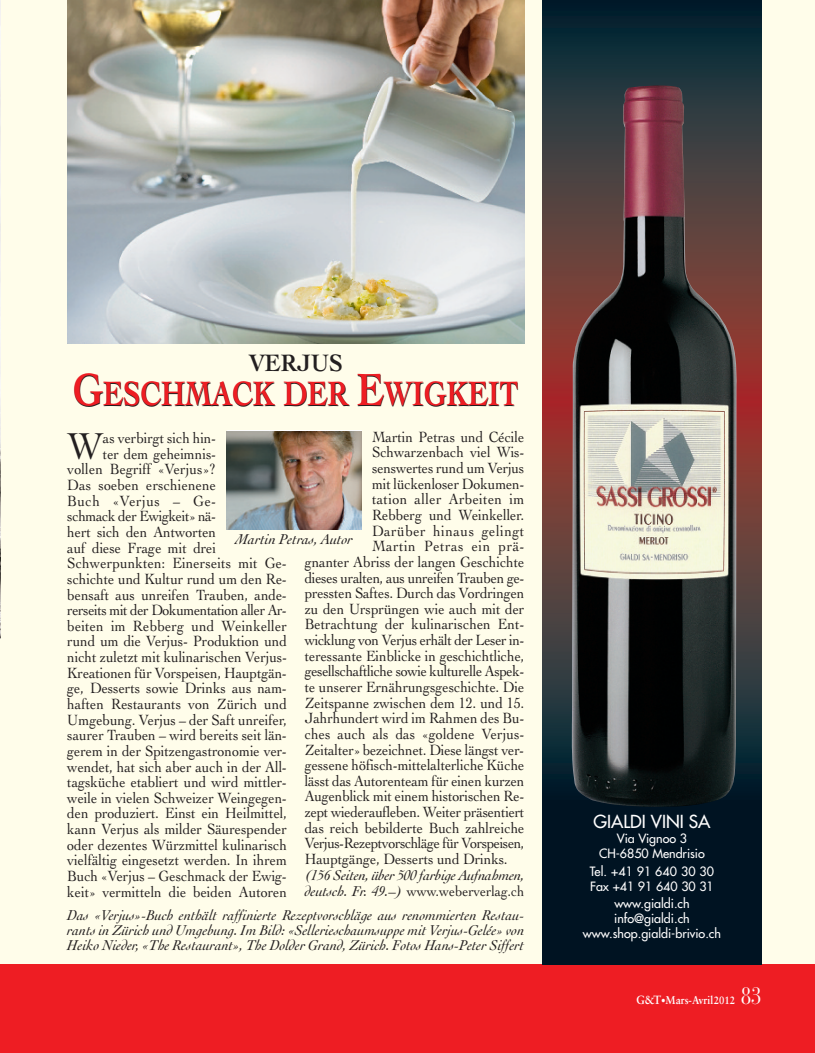
<style>
.page{position:relative;width:815px;height:1053px;background:#fff}
.page>*{position:absolute;margin:0;border:0;box-sizing:border-box;transform-origin:0 0}
.t1{font:39.5px "Cochin";color:#231f20;scale:.9 1}
.t2{font:700 35.62px "Cochin";color:#ee1d23;scale:.8 1}
.t3{font:700 25px "Cochin";color:#231f20;scale:.9 1}
.t4{font:23.75px "Bauer Bodoni";color:#fff;scale:.8 1}
.t5{font:17.5px "Futura";color:#fff}
.t6{font:15.62px "Cochin";letter-spacing:-.005em;color:#231f20;scale:.9 1}
.t7{font:15.62px "Cochin";letter-spacing:-.025em;color:#231f20;scale:.9 1}
.t8{font:15.62px "Cochin";letter-spacing:-.03em;color:#231f20;scale:.9 1}
.t9{font:15.62px "Cochin";letter-spacing:.04em;color:#231f20;scale:.9 1}
.t10{font:15.62px "Cochin";letter-spacing:.015em;color:#231f20;scale:.9 1}
.t11{font:15.62px "Cochin";letter-spacing:.025em;color:#231f20;scale:.9 1}
.t12{font:15.62px "Cochin";letter-spacing:.035em;color:#231f20;scale:.9 1}
.t13{font:italic 15px/15px "Cochin";color:#231f20}
.t14{font:12.5px/15px "Futura";color:#fff;text-align:center}
.t15{font:700 11.25px "Sabon";color:#fff;scale:.9 1}
.s1{font-size:47.5px}
.s2{font-style:normal}
.s3{font-size:11.88px}
.s4{font-size:10px}
.s5{font-size:10.62px}
</style>
<div class="page">
<div style="left:0;top:0;width:815px;height:1052px;background:#fffdea"></div>
<img style="left:67px;top:0;width:457px;height:344px">
<div style="left:0;top:964px;width:815px;height:88px;background:#ee1d23"></div>
<div style="left:542px;top:797px;width:220px;height:167px;background:#001322"></div>
<svg style="left:542px;top:400px;width:220px;height:397px;background:#513738"></svg>
<svg style="left:542px;top:0;width:220px;height:400px;background:#363237"></svg>
<img style="left:571px;top:85px;width:166px;height:721px">
<img style="left:227px;top:432px;width:134px;height:98px">
<img style="left:0;top:0;width:1px;height:638px">
<h3 class="t3" style="left:249px;top:352px;width:106px">VERJUS</h3>
<h2 class="t2" style="left:73px;top:380px;width:558px"><span class="s1">G</span>ESCHMACK DER <span class="s1">E</span>WIGKEIT</h2>
<p class="t6" style="left:372px;top:430px;width:171px">Martin Petras und Cécile</p>
<p class="t6" style="left:372px;top:446px;width:171px">Schwarzenbach viel Wis-</p>
<p class="t6" style="left:372px;top:462px;width:171px">senswertes rund um Verjus</p>
<p class="t6" style="left:372px;top:477px;width:171px">mit lückenloser Dokumen-</p>
<p class="t11" style="left:372px;top:493px;width:171px">tation aller Arbeiten im</p>
<p class="t6" style="left:372px;top:509px;width:171px">Rebberg und Weinkeller.</p>
<p class="t12" style="left:372px;top:524px;width:171px">Darüber hinaus gelingt</p>
<p class="t9" style="left:372px;top:540px;width:171px">Martin Petras ein prä-</p>
<p class="t6" style="left:305px;top:555px;width:246px">gnanter Abriss der langen Geschichte</p>
<p class="t6" style="left:305px;top:571px;width:246px">dieses uralten, aus unreifen Trauben ge-</p>
<p class="t6" style="left:305px;top:587px;width:246px">pressten Saftes. Durch das Vordringen</p>
<p class="t6" style="left:305px;top:602px;width:246px">zu den Ursprüngen wie auch mit der</p>
<p class="t6" style="left:305px;top:618px;width:246px">Betrachtung der kulinarischen Ent-</p>
<p class="t7" style="left:305px;top:634px;width:246px">wicklung von Verjus erhält der Leser in-</p>
<p class="t6" style="left:305px;top:649px;width:246px">teressante Einblicke in geschichtliche,</p>
<p class="t7" style="left:305px;top:665px;width:246px">gesellschaftliche sowie kulturelle Aspek-</p>
<p class="t6" style="left:305px;top:680px;width:246px">te unserer Ernährungsgeschichte. Die</p>
<p class="t6" style="left:305px;top:696px;width:246px">Zeitspanne zwischen dem 12. und 15.</p>
<p class="t6" style="left:305px;top:712px;width:246px">Jahrhundert wird im Rahmen des Bu-</p>
<p class="t6" style="left:305px;top:727px;width:246px">ches auch als das «goldene Verjus-</p>
<p class="t6" style="left:305px;top:743px;width:245px">Zeitalter» bezeichnet. Diese längst ver-</p>
<p class="t6" style="left:305px;top:759px;width:246px">gessene höfisch-mittelalterliche Küche</p>
<p class="t6" style="left:305px;top:774px;width:246px">lässt das Autorenteam für einen kurzen</p>
<p class="t6" style="left:305px;top:790px;width:246px">Augenblick mit einem historischen Re-</p>
<p class="t6" style="left:305px;top:805px;width:246px">zept wiederaufleben. Weiter präsentiert</p>
<p class="t6" style="left:305px;top:821px;width:246px">das reich bebilderte Buch zahlreiche</p>
<p class="t8" style="left:305px;top:837px;width:246px">Verjus-Rezeptvorschläge für Vorspeisen,</p>
<p class="t6" style="left:305px;top:852px;width:227px">Hauptgänge, Desserts und Drinks.</p>
<p class="t13" style="left:305px;top:868px;width:221px;line-height:16.2px">(156 Seiten, über 500 farbige Aufnahmen, deutsch. Fr. 49.–) <span class="s2">www.weberverlag.ch</span></p>
<h1 class="t1" style="left:68px;top:430px;width:41px">W</h1>
<p class="t6" style="left:103px;top:432px;width:127px">as verbirgt sich hin-</p>
<p class="t6" style="left:103px;top:447px;width:127px">ter dem geheimnis-</p>
<p class="t6" style="left:67px;top:463px;width:167px">vollen Begriff «Verjus»?</p>
<p class="t6" style="left:67px;top:479px;width:167px">Das soeben erschienene</p>
<p class="t9" style="left:67px;top:494px;width:167px">Buch «Verjus – Ge-</p>
<p class="t7" style="left:67px;top:510px;width:167px">schmack der Ewigkeit» nä-</p>
<p class="t6" style="left:67px;top:526px;width:167px">hert sich den Antworten</p>
<p class="t6" style="left:67px;top:541px;width:167px">auf diese Frage mit drei</p>
<p class="t6" style="left:67px;top:557px;width:246px">Schwerpunkten: Einerseits mit Ge-</p>
<p class="t6" style="left:67px;top:572px;width:246px">schichte und Kultur rund um den Re-</p>
<p class="t6" style="left:67px;top:588px;width:246px">bensaft aus unreifen Trauben, ande-</p>
<p class="t8" style="left:67px;top:604px;width:245px">rerseits mit der Dokumentation aller Ar-</p>
<p class="t10" style="left:67px;top:619px;width:246px">beiten im Rebberg und Weinkeller</p>
<p class="t6" style="left:67px;top:635px;width:246px">rund um die Verjus- Produktion und</p>
<p class="t6" style="left:67px;top:651px;width:246px">nicht zuletzt mit kulinarischen Verjus-</p>
<p class="t6" style="left:67px;top:666px;width:246px">Kreationen für Vorspeisen, Hauptgän-</p>
<p class="t6" style="left:67px;top:682px;width:246px">ge, Desserts sowie Drinks aus nam-</p>
<p class="t6" style="left:67px;top:697px;width:246px">haften Restaurants von Zürich und</p>
<p class="t6" style="left:67px;top:713px;width:246px">Umgebung. Verjus – der Saft unreifer,</p>
<p class="t6" style="left:67px;top:729px;width:246px">saurer Trauben – wird bereits seit län-</p>
<p class="t6" style="left:67px;top:744px;width:245px">gerem in der Spitzengastronomie ver-</p>
<p class="t6" style="left:67px;top:760px;width:246px">wendet, hat sich aber auch in der All-</p>
<p class="t6" style="left:67px;top:776px;width:245px">tagsküche etabliert und wird mittler-</p>
<p class="t6" style="left:67px;top:791px;width:246px">weile in vielen Schweizer Weingegen-</p>
<p class="t6" style="left:67px;top:807px;width:246px">den produziert. Einst ein Heilmittel,</p>
<p class="t6" style="left:67px;top:822px;width:246px">kann Verjus als milder Säurespender</p>
<p class="t6" style="left:67px;top:838px;width:246px">oder dezentes Würzmittel kulinarisch</p>
<p class="t6" style="left:67px;top:854px;width:246px">vielfältig eingesetzt werden. In ihrem</p>
<p class="t6" style="left:67px;top:869px;width:246px">Buch «Verjus – Geschmack der Ewig-</p>
<p class="t6" style="left:67px;top:885px;width:246px">keit» vermitteln die beiden Autoren</p>
<p class="t13" style="left:235px;top:533px;width:119px">Martin Petras, Autor</p>
<p class="t13" style="left:67px;top:908px;width:459px;text-align:justify">Das «Verjus»-Buch enthält raffinierte Rezeptvorschläge aus renommierten Restau&shy;rants in Zürich und Umgebung. Im Bild: «Sellerieschaumsuppe mit Verjus-Gelée» von Heiko Nieder, «The Restaurant», The Dolder Grand, Zürich. Fotos Hans-Peter Siffert</p>
<p class="t5" style="left:593px;top:813px;width:119px">GIALDI VINI SA</p>
<p class="t14" style="left:599px;top:832px;width:107px">Via Vignoo 3<br>CH-6850 Mendrisio</p>
<p class="t14" style="left:590px;top:864px;width:126px;text-align:left">Tel. +41 91 640 30 30<br>Fax +41 91 640 30 31</p>
<p class="t14" style="left:583px;top:897px;width:140px">www.gialdi.ch info@gialdi.ch www.shop.gialdi-brivio.ch</p>
<p class="t15" style="left:637px;top:995px;width:111px"><span class="s3">G&amp;T</span><span class="s4">•</span>Mars-Avril<span class="s5">2012</span></p>
<h3 class="t4" style="left:741px;top:987px;width:28px">83</h3>
</div>
